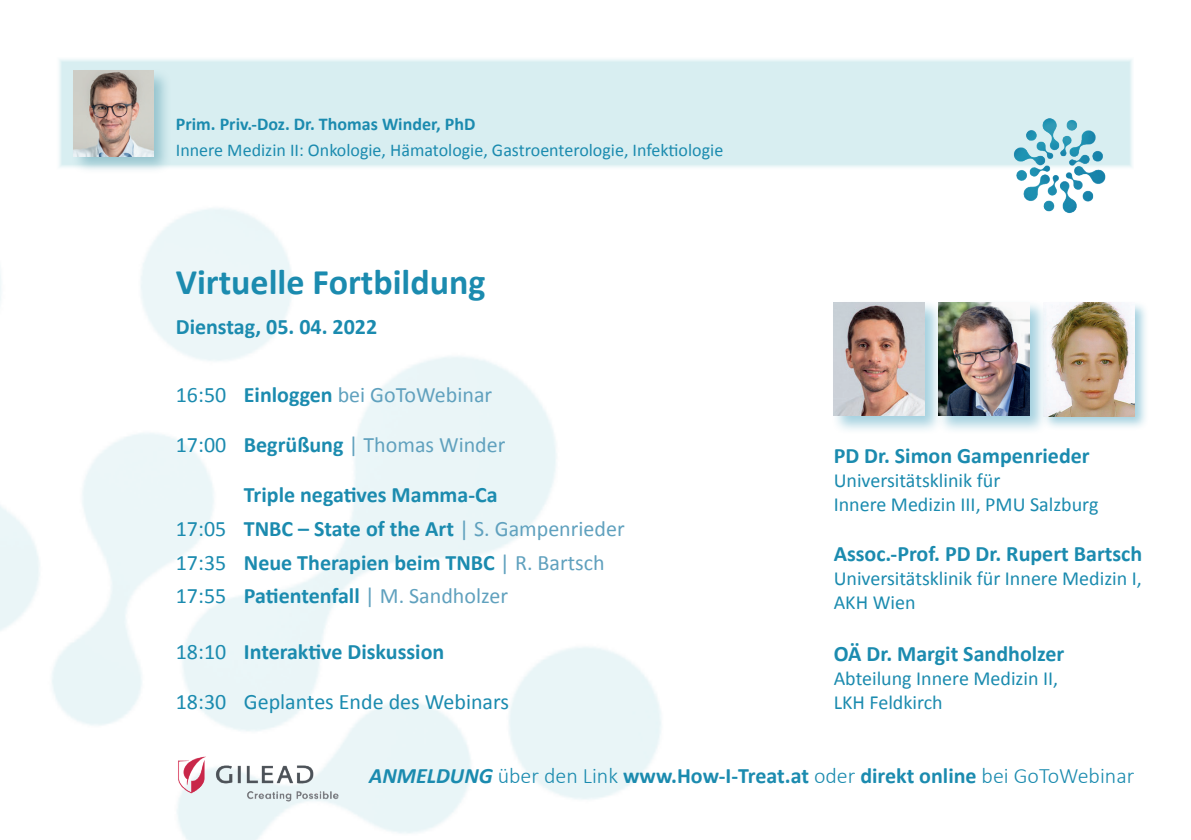
<style>
.page{position:relative;width:1191px;height:840px;background:#fff}
.page>*{position:absolute;margin:0;border:0;box-sizing:border-box;transform-origin:0 0}
.t1{font:700 36px "Calibri";color:#1b8baf}
.t2{font:700 22px/33.6px "Calibri";color:#1b8baf}
.t3{font:22px "Calibri";color:#60a1be}
.t4{font:22px "Calibri";color:#1b8baf}
.t5{font:20px/24px "Calibri";color:#1b8baf}
.t6{font:18px "Calibri";color:#1b8baf}
.t7{font:700 18px "Calibri";color:#1b8baf}
.s1{color:#1b8baf}
.s2{font-weight:700;color:#1b8baf}
.s3{font-weight:400}
.s4{font-weight:400;color:#60a1be}
.s5{font-style:italic}
.s6{font-weight:300}
</style>
<div class="page">
<div style="left:57px;top:57px;width:1077px;height:113px;background:#d8eef1"></div>
<img style="left:1012px;top:118px;width:95px;height:95px">
<div style="left:71px;top:68px;width:101px;height:106px;background:#33869a;opacity:.4"></div>
<img style="left:74px;top:71px;width:79px;height:85px">
<img style="left:176px;top:750px;width:171px;height:58px">
<div style="left:1041px;top:300px;width:108px;height:131px;background:#1b8baf;opacity:.4"></div>
<img style="left:1048px;top:302px;width:86px;height:114px">
<div style="left:830px;top:299px;width:113px;height:135px;background:#1b8baf;opacity:.4"></div>
<img style="left:833px;top:302px;width:91px;height:113px">
<div style="left:935px;top:299px;width:113px;height:135px;background:#1b8baf;opacity:.4"></div>
<img style="left:938px;top:302px;width:91px;height:113px">
<p class="t7" style="left:176px;top:112px;width:301px">Prim. Priv.-Doz. Dr. Thomas Winder, PhD</p>
<p class="t6" style="left:176px;top:139px;width:549px">Innere Medizin II: Onkologie, Hämatologie, Gastroenterologie, Infektiologie</p>
<h1 class="t1" style="left:176px;top:259px;width:311px">Virtuelle Fortbildung</h1>
<p class="t2" style="left:176px;top:310px;width:203px">Dienstag, 05. 04. 2022</p>
<p class="t3" style="left:176px;top:380px;width:318px"><span class="s1">16:50</span> <span class="s2">Einloggen</span> bei GoToWebinar</p>
<p class="t3" style="left:176px;top:430px;width:331px"><span class="s1">17:00</span> <span class="s2">Begrüßung</span> | Thomas Winder</p>
<p class="t2" style="left:176px;top:478px;width:450px;text-indent:68px">Triple negatives Mamma-Ca<br><span class="s3">17:05</span> TNBC – State of the Art <span class="s4">| S. Gampenrieder </span><span class="s3">17:35</span> Neue Therapien beim TNBC <span class="s4">| R. Bartsch </span><span class="s3">17:55</span> Patientenfall <span class="s4">| M. Sandholzer</span></p>
<p class="t2" style="left:176px;top:635px;width:270px"><span class="s3">18:10</span> Interaktive Diskussion</p>
<p class="t4" style="left:176px;top:687px;width:335px">18:30 Geplantes Ende des Webinars</p>
<p class="t2" style="left:833px;top:439px;width:257px">PD Dr. Simon Gampenrieder</p>
<p class="t5" style="left:833px;top:468px;width:266px">Universitätsklinik für<br>Innere Medizin III, PMU Salzburg</p>
<p class="t2" style="left:833px;top:537px;width:310px">Assoc.-Prof. PD Dr. Rupert Bartsch</p>
<p class="t5" style="left:833px;top:566px;width:310px">Universitätsklinik für Innere Medizin I,<br>AKH Wien</p>
<p class="t2" style="left:833px;top:637px;width:232px">OÄ Dr. Margit Sandholzer</p>
<p class="t5" style="left:833px;top:666px;width:226px">Abteilung Innere Medizin II,<br>LKH Feldkirch</p>
<p class="t2" style="left:369px;top:758px;width:766px"><span class="s5">ANMELDUNG</span> <span class="s6">über den Link</span> www.How-I-Treat.at <span class="s6">oder</span> direkt online <span class="s6">bei GoToWebinar</span></p>
</div>
